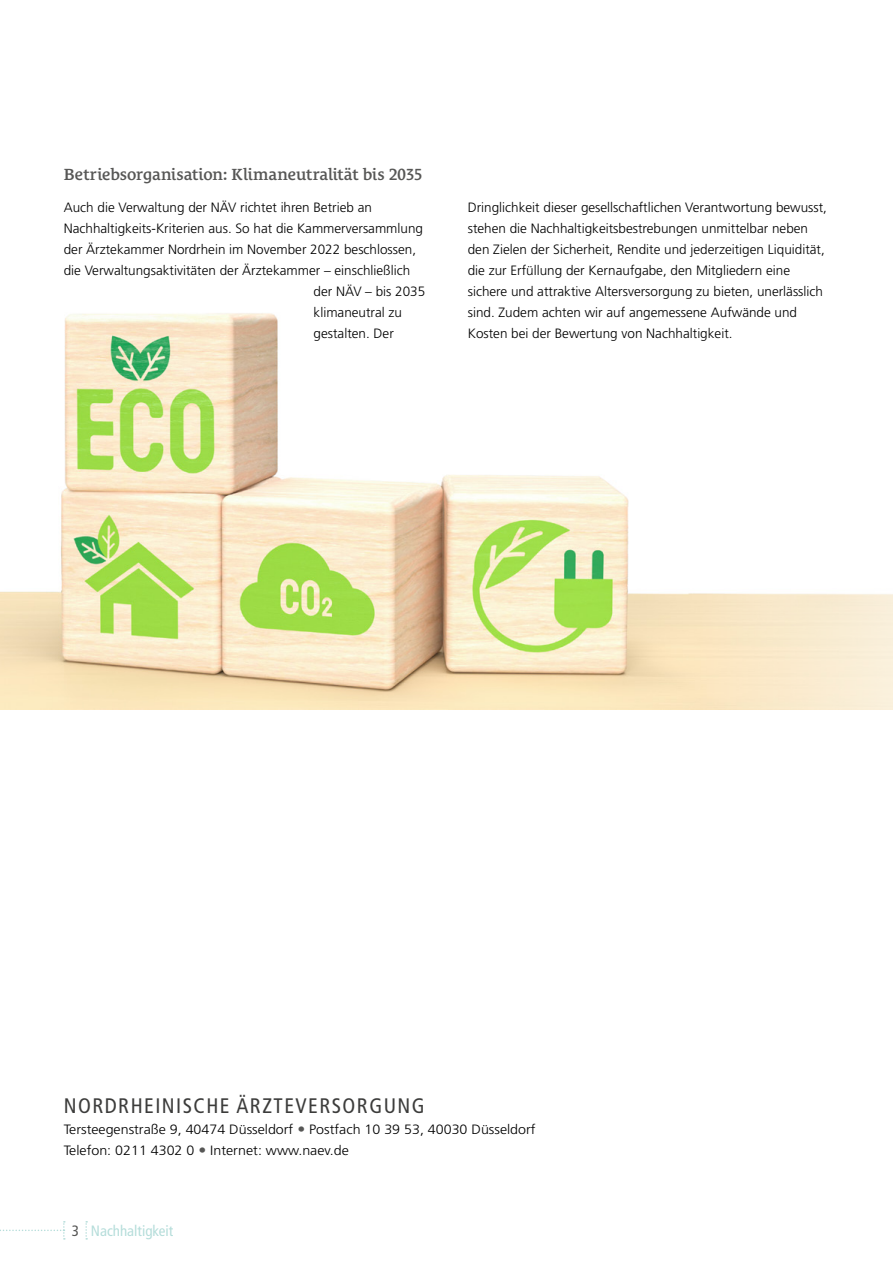
<style>
.page{position:relative;width:893px;height:1263px;background:#fff}
.page>*{position:absolute;margin:0;border:0;box-sizing:border-box;transform-origin:0 0}
.t1{font:condensed 21px "Frutiger LT Std";letter-spacing:.07em;color:#3c3c3b}
.t2{font:600 16.5px "Le Monde Courrier Std";letter-spacing:-.005em;color:#575756}
.t3{font:condensed 15px "Frutiger LT Std";color:#b5ddda}
.t4{font:300 13.5px/21px "Frutiger LT Std";color:#000}
.t5{font:300 13.5px/21px "Frutiger LT Std";color:#000;scale:1.06 1}
.s1{color:#575756}
</style>
<div class="page">
<svg style="left:0;top:1221px;width:65px;height:18px"></svg>
<svg style="left:85px;top:1221px;width:2px;height:18px"></svg>
<img style="left:0;top:313px;width:527px;height:396px">
<div style="left:290px;top:31px;width:429px;height:429px;background:#fff;border-radius:50%"></div>
<div style="left:347px;top:115px;width:380px;height:380px;background:#fff;border-radius:50%"></div>
<svg style="left:527px;top:475px;width:366px;height:235px"></svg>
<p class="t2" style="left:64px;top:165px;width:360px">Betriebsorganisation: Klimaneutralität bis 2035</p>
<p class="t4" style="left:64px;top:197px;width:310px">Auch die Verwaltung der NÄV richtet ihren Betrieb an</p>
<p class="t4" style="left:64px;top:218px;width:361px">Nachhaltigkeits-Kriterien aus. So hat die Kammerversammlung</p>
<p class="t4" style="left:64px;top:239px;width:354px">der Ärztekammer Nordrhein im November 2022 beschlossen,</p>
<p class="t4" style="left:64px;top:260px;width:348px">die Verwaltungsaktivitäten der Ärztekammer – einschließlich</p>
<p class="t4" style="left:314px;top:281px;width:113px">der NÄV – bis 2035</p>
<p class="t4" style="left:314px;top:302px;width:90px">klimaneutral zu</p>
<p class="t4" style="left:314px;top:323px;width:82px">gestalten. Der</p>
<p class="t4" style="left:468px;top:197px;width:361px">Dringlichkeit dieser gesellschaftlichen Verantwortung bewusst, stehen die Nachhaltigkeitsbestrebungen unmittelbar neben den Zielen der Sicherheit, Rendite und jederzeitigen Liquidität, die zur Erfüllung der Kernaufgabe, den Mitgliedern eine sichere und attraktive Altersversorgung zu bieten, unerlässlich sind. Zudem achten wir auf angemessene Aufwände und Kosten bei der Bewertung von Nachhaltigkeit.</p>
<h1 class="t1" style="left:64px;top:1093px;width:362px">NORDRHEINISCHE ÄRZTEVERSORGUNG</h1>
<p class="t5" style="left:64px;top:1119px;width:447px">Tersteegenstraße 9, 40474 Düsseldorf Postfach 10 39 53, 40030 Düsseldorf<br>Telefon: 0211 4302 0 Internet: www.naev.de</p>
<p class="t3" style="left:72px;top:1222px;width:103px"><span class="s1">3</span> Nachhaltigkeit</p>
</div>
